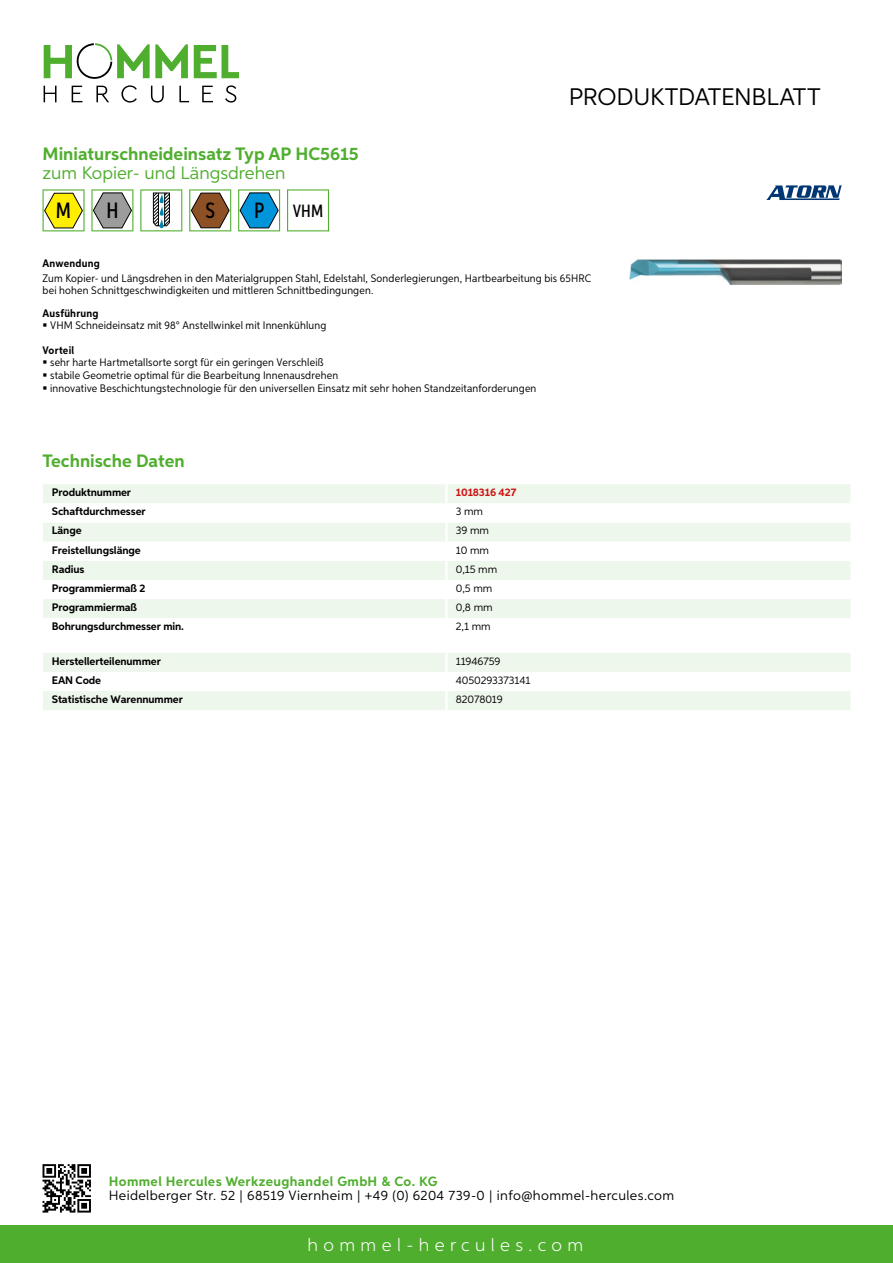
<style>
.page{position:relative;width:893px;height:1263px;background:#fff}
.page>*{position:absolute;margin:0;border:0;box-sizing:border-box;transform-origin:0 0}
.t1{font:24px "Aspira";letter-spacing:-.01em;color:#000}
.t2{font:500 22.2px "Aspira XX Nar";color:#000}
.t3{font:700 18px "Aspira";color:#50ae2f}
.t4{font:18px "Aspira";color:#50ae2f}
.t5{font:300 18px "Aspira";letter-spacing:.3em;color:#fff}
.t6{font:500 17.85px "Aspira XX Nar";color:#000}
.t7{font:13.5px "Aspira";letter-spacing:.03em;color:#000}
.t8{font:700 13.5px "Aspira";letter-spacing:.03em;color:#50ae2f}
.t9{font:10.95px/12.8px "Aspira Nar";letter-spacing:.015em;color:#000}
.t10{font:700 10.95px "Aspira";letter-spacing:-.01em;color:#000}
.t11{font:10.95px "Aspira";letter-spacing:-.01em;color:#000}
.t12{font:700 10.95px "Aspira Nar";letter-spacing:.02em;color:#000}
.t13{font:700 10.95px "Aspira";letter-spacing:-.01em;color:#cd1013}
</style>
<div class="page">
<div style="left:0;top:1226px;width:893px;height:37px;background:#50ae2f"></div>
<svg style="left:43px;top:1164px;width:48px;height:48px"></svg>
<svg style="left:194px;top:45px;width:45px;height:33px"></svg>
<svg style="left:44px;top:43px;width:144px;height:36px"></svg>
<svg style="left:44px;top:86px;width:13px;height:16px"></svg>
<svg style="left:72px;top:86px;width:10px;height:16px"></svg>
<svg style="left:96px;top:86px;width:13px;height:16px"></svg>
<svg style="left:121px;top:85px;width:16px;height:18px"></svg>
<svg style="left:151px;top:86px;width:13px;height:17px"></svg>
<svg style="left:179px;top:86px;width:10px;height:16px"></svg>
<svg style="left:202px;top:86px;width:11px;height:16px"></svg>
<svg style="left:225px;top:85px;width:11px;height:18px"></svg>
<div style="left:43px;top:484px;width:807px;height:19px;background:#eef7eb"></div>
<svg style="left:43px;top:523px;width:807px;height:95px;fill:#eef7eb"></svg>
<hr style="left:445px;top:484px;width:3px;height:19px;background:#fff">
<hr style="left:445px;top:523px;width:3px;height:19px;background:#fff">
<hr style="left:445px;top:542px;width:3px;height:19px;background:#fff">
<hr style="left:445px;top:561px;width:3px;height:19px;background:#fff">
<hr style="left:445px;top:580px;width:3px;height:19px;background:#fff">
<hr style="left:445px;top:599px;width:3px;height:19px;background:#fff">
<svg style="left:43px;top:653px;width:807px;height:57px"></svg>
<hr style="left:445px;top:691px;width:3px;height:19px;background:#fff">
<svg style="left:43px;top:189px;width:42px;height:42px"></svg>
<svg style="left:91px;top:189px;width:42px;height:42px"></svg>
<svg style="left:140px;top:189px;width:42px;height:42px"></svg>
<svg style="left:189px;top:189px;width:42px;height:42px"></svg>
<svg style="left:238px;top:189px;width:42px;height:42px"></svg>
<svg style="left:287px;top:189px;width:42px;height:42px"></svg>
<img style="left:629px;top:259px;width:213px;height:25px">
<svg style="left:766px;top:185px;width:76px;height:15px"></svg>
<h3 class="t3" style="left:43px;top:142px;width:318px">Miniaturschneideinsatz Typ AP HC5615</h3>
<h3 class="t4" style="left:43px;top:162px;width:244px">zum Kopier- und Längsdrehen</h3>
<h2 class="t2" style="left:56px;top:197px;width:17px">M</h2>
<h2 class="t2" style="left:106px;top:197px;width:14px">H</h2>
<h2 class="t2" style="left:205px;top:197px;width:11px">S</h2>
<h2 class="t2" style="left:254px;top:197px;width:12px">P</h2>
<h3 class="t6" style="left:293px;top:200px;width:32px">VHM</h3>
<h1 class="t1" style="left:569px;top:82px;width:253px">Produktdatenblatt</h1>
<p class="t12" style="left:43px;top:257px;width:59px">Anwendung</p>
<p class="t9" style="left:43px;top:273px;width:550px;line-height:12px">Zum Kopier- und Längsdrehen in den Materialgruppen Stahl, Edelstahl, Sonderlegierungen, Hartbearbeitung bis 65HRC bei hohen Schnittgeschwindigkeiten und mittleren Schnittbedingungen.</p>
<p class="t12" style="left:43px;top:306px;width:58px">Ausführung</p>
<p class="t9" style="left:50px;top:319px;width:278px">VHM Schneideinsatz mit 98° Anstellwinkel mit Innenkühlung</p>
<p class="t12" style="left:43px;top:343px;width:33px">Vorteil</p>
<p class="t9" style="left:50px;top:356px;width:488px">sehr harte Hartmetallsorte sorgt für ein geringen Verschleiß<br>stabile Geometrie optimal für die Bearbeitung Innenausdrehen<br>innovative Beschichtungstechnologie für den universellen Einsatz mit sehr hohen Standzeitanforderungen</p>
<h3 class="t3" style="left:43px;top:450px;width:144px">Technische Daten</h3>
<p class="t10" style="left:52px;top:486px;width:81px">Produktnummer</p>
<p class="t13" style="left:456px;top:486px;width:62px">1018316 427</p>
<p class="t10" style="left:52px;top:505px;width:95px">Schaftdurchmesser</p>
<p class="t11" style="left:456px;top:505px;width:29px">3 mm</p>
<p class="t10" style="left:52px;top:524px;width:31px">Länge</p>
<p class="t11" style="left:456px;top:524px;width:35px">39 mm</p>
<p class="t10" style="left:52px;top:543px;width:90px">Freistellungslänge</p>
<p class="t11" style="left:456px;top:543px;width:35px">10 mm</p>
<p class="t10" style="left:52px;top:562px;width:34px">Radius</p>
<p class="t11" style="left:456px;top:562px;width:43px">0,15 mm</p>
<p class="t10" style="left:52px;top:581px;width:95px">Programmiermaß 2</p>
<p class="t11" style="left:456px;top:581px;width:38px">0,5 mm</p>
<p class="t10" style="left:52px;top:600px;width:87px">Programmiermaß</p>
<p class="t11" style="left:456px;top:601px;width:38px">0,8 mm</p>
<p class="t10" style="left:52px;top:620px;width:134px">Bohrungsdurchmesser min.</p>
<p class="t11" style="left:456px;top:620px;width:36px">2,1 mm</p>
<p class="t10" style="left:52px;top:654px;width:111px">Herstellerteilenummer</p>
<p class="t11" style="left:456px;top:654px;width:46px">11946759</p>
<p class="t10" style="left:52px;top:673px;width:51px">EAN Code</p>
<p class="t11" style="left:456px;top:673px;width:76px">4050293373141</p>
<p class="t10" style="left:52px;top:692px;width:132px">Statistische Warennummer</p>
<p class="t11" style="left:456px;top:692px;width:48px">82078019</p>
<p class="t8" style="left:109px;top:1172px;width:330px">Hommel Hercules Werkzeughandel GmbH &amp; Co. KG</p>
<p class="t7" style="left:109px;top:1187px;width:567px">Heidelberger Str. 52 | 68519 Viernheim | +49 (0) 6204 739-0 | info@hommel-hercules.com</p>
<h3 class="t5" style="left:307px;top:1234px;width:277px">hommel-hercules.com</h3>
</div>
